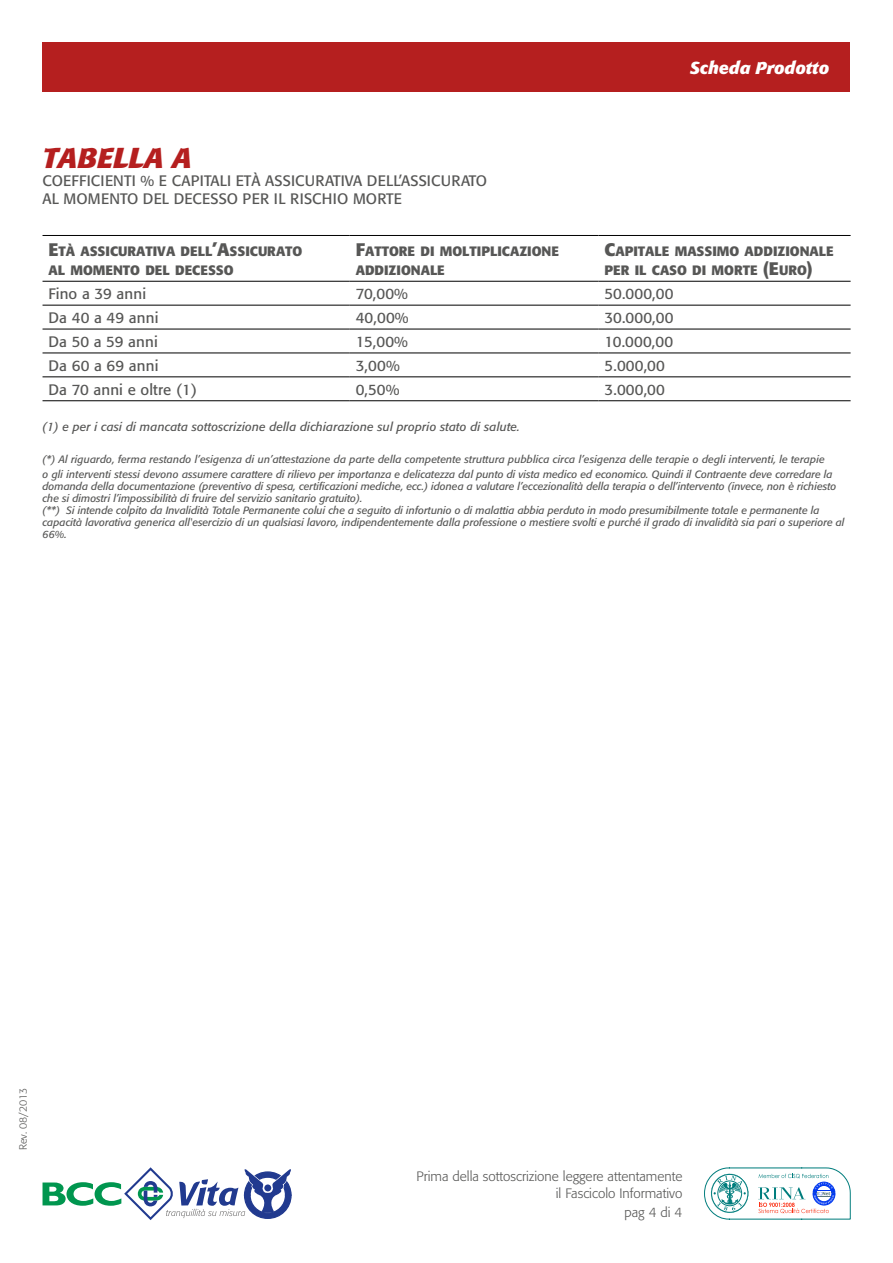
<style>
.page{position:relative;width:893px;height:1263px;background:#fff}
.page>*{position:absolute;margin:0;border:0;box-sizing:border-box;transform-origin:0 0}
.t1{font:italic 700 28.5px "Formatangram";color:#b51f1f}
.t2{font:italic 700 17.25px "Formatangram";color:#fff}
.t3{font:15px/18px "Formata";letter-spacing:.01em;color:#575756}
.t4{font:700 13.5px/19.5px "Formata";color:#575756}
.t5{font:300 13.5px/16.5px "Formata";color:#575756;text-align:right}
.t6{font:italic 12px "Formata";letter-spacing:.01em;color:#575756}
.t7{font:italic 10.5px/12px "Formata";color:#575756}
.t8{font:300 10.5px "Formata";color:#575756}
.s1{font-size:18px}
</style>
<div class="page">
<hr style="left:43px;top:235px;width:307px;height:1px;background:#000">
<hr style="left:350px;top:235px;width:248px;height:1px;background:#000">
<hr style="left:598px;top:235px;width:253px;height:1px;background:#000">
<hr style="left:43px;top:281px;width:307px;height:1px;background:#000">
<hr style="left:350px;top:281px;width:248px;height:1px;background:#000">
<hr style="left:598px;top:281px;width:253px;height:1px;background:#000">
<hr style="left:43px;top:305px;width:307px;height:1px;background:#000">
<hr style="left:350px;top:305px;width:248px;height:1px;background:#000">
<hr style="left:598px;top:305px;width:253px;height:1px;background:#000">
<hr style="left:43px;top:329px;width:307px;height:1px;background:#000">
<hr style="left:350px;top:329px;width:248px;height:1px;background:#000">
<hr style="left:598px;top:329px;width:253px;height:1px;background:#000">
<hr style="left:43px;top:353px;width:307px;height:1px;background:#000">
<hr style="left:350px;top:353px;width:248px;height:1px;background:#000">
<hr style="left:598px;top:353px;width:253px;height:1px;background:#000">
<hr style="left:43px;top:377px;width:307px;height:1px;background:#000">
<hr style="left:350px;top:377px;width:248px;height:1px;background:#000">
<hr style="left:598px;top:377px;width:253px;height:1px;background:#000">
<hr style="left:43px;top:400px;width:307px;height:1px;background:#000">
<hr style="left:350px;top:400px;width:248px;height:1px;background:#000">
<hr style="left:598px;top:400px;width:253px;height:1px;background:#000">
<svg style="left:704px;top:1168px;width:146px;height:51px"></svg>
<div style="left:43px;top:43px;width:807px;height:49px;background:#b51f1f"></div>
<svg style="left:43px;top:1167px;width:249px;height:53px"></svg>
<h2 class="t2" style="left:690px;top:55px;width:141px">Scheda Prodotto</h2>
<h1 class="t1" style="left:43px;top:137px;width:151px">TABELLA A</h1>
<h3 class="t3" style="left:43px;top:172px;width:446px">COEFFICIENTI % E CAPITALI ETÀ ASSICURATIVA DELL’ASSICURATO<br>AL MOMENTO DEL DECESSO PER IL RISCHIO MORTE</h3>
<p class="t4" style="left:49px;top:241px;width:255px"><span class="s1">E</span>TÀ ASSICURATIVA DELL<span class="s1">’A</span>SSICURATO<br>AL MOMENTO DEL DECESSO</p>
<p class="t4" style="left:356px;top:241px;width:205px"><span class="s1">F</span>ATTORE DI MOLTIPLICAZIONE<br>ADDIZIONALE</p>
<p class="t4" style="left:604px;top:241px;width:231px"><span class="s1">C</span>APITALE MASSIMO ADDIZIONALE<br>PER IL CASO DI MORTE <span class="s1">(E</span>URO<span class="s1">)</span></p>
<h3 class="t3" style="left:49px;top:285px;width:99px">Fino a 39 anni</h3>
<h3 class="t3" style="left:356px;top:285px;width:54px">70,00%</h3>
<h3 class="t3" style="left:604px;top:285px;width:70px">50.000,00</h3>
<h3 class="t3" style="left:49px;top:309px;width:111px">Da 40 a 49 anni</h3>
<h3 class="t3" style="left:356px;top:309px;width:54px">40,00%</h3>
<h3 class="t3" style="left:604px;top:309px;width:70px">30.000,00</h3>
<h3 class="t3" style="left:49px;top:333px;width:111px">Da 50 a 59 anni</h3>
<h3 class="t3" style="left:356px;top:333px;width:54px">15,00%</h3>
<h3 class="t3" style="left:604px;top:333px;width:70px">10.000,00</h3>
<h3 class="t3" style="left:49px;top:356px;width:111px">Da 60 a 69 anni</h3>
<h3 class="t3" style="left:356px;top:356px;width:46px">3,00%</h3>
<h3 class="t3" style="left:604px;top:356px;width:62px">5.000,00</h3>
<h3 class="t3" style="left:49px;top:380px;width:150px">Da 70 anni e oltre (1)</h3>
<h3 class="t3" style="left:356px;top:380px;width:45px">0,50%</h3>
<h3 class="t3" style="left:604px;top:380px;width:62px">3.000,00</h3>
<p class="t6" style="left:43px;top:419px;width:479px">(1) e per i casi di mancata sottoscrizione della dichiarazione sul proprio stato di salute.</p>
<p class="t7" style="left:43px;top:452px;width:792px;line-height:15px">(*) Al riguardo, ferma restando l’esigenza di un’attestazione da parte della competente struttura pubblica circa l’esigenza delle terapie o degli interventi, le terapie o gli interventi stessi devono assumere carattere di rilievo per importanza e delicatezza dal punto di vista medico ed economico. Quindi il Contraente deve corredare la</p>
<p class="t7" style="left:43px;top:480px;width:803px">domanda della documentazione (preventivo di spesa, certificazioni mediche, ecc.) idonea a valutare l’eccezionalità della terapia o dell’intervento (invece, non è richiesto che si dimostri l’impossibilità di fruire del servizio sanitario gratuito).<br>(**) Si intende colpito da Invalidità Totale Permanente colui che a seguito di infortunio o di malattia abbia perduto in modo presumibilmente totale e permanente la capacità lavorativa generica all'esercizio di un qualsiasi lavoro, indipendentemente dalla professione o mestiere svolti e purché il grado di invalidità sia pari o superiore al 66%.</p>
<p class="t8" style="left:17px;top:1150px;width:64px;rotate:-90deg">Rev. 08/2013</p>
<p class="t5" style="left:417px;top:1168px;width:267px">Prima della sottoscrizione leggere attentamente il Fascicolo Informativo</p>
<p class="t5" style="left:624px;top:1204px;width:59px">pag 4 di 4</p>
</div>
